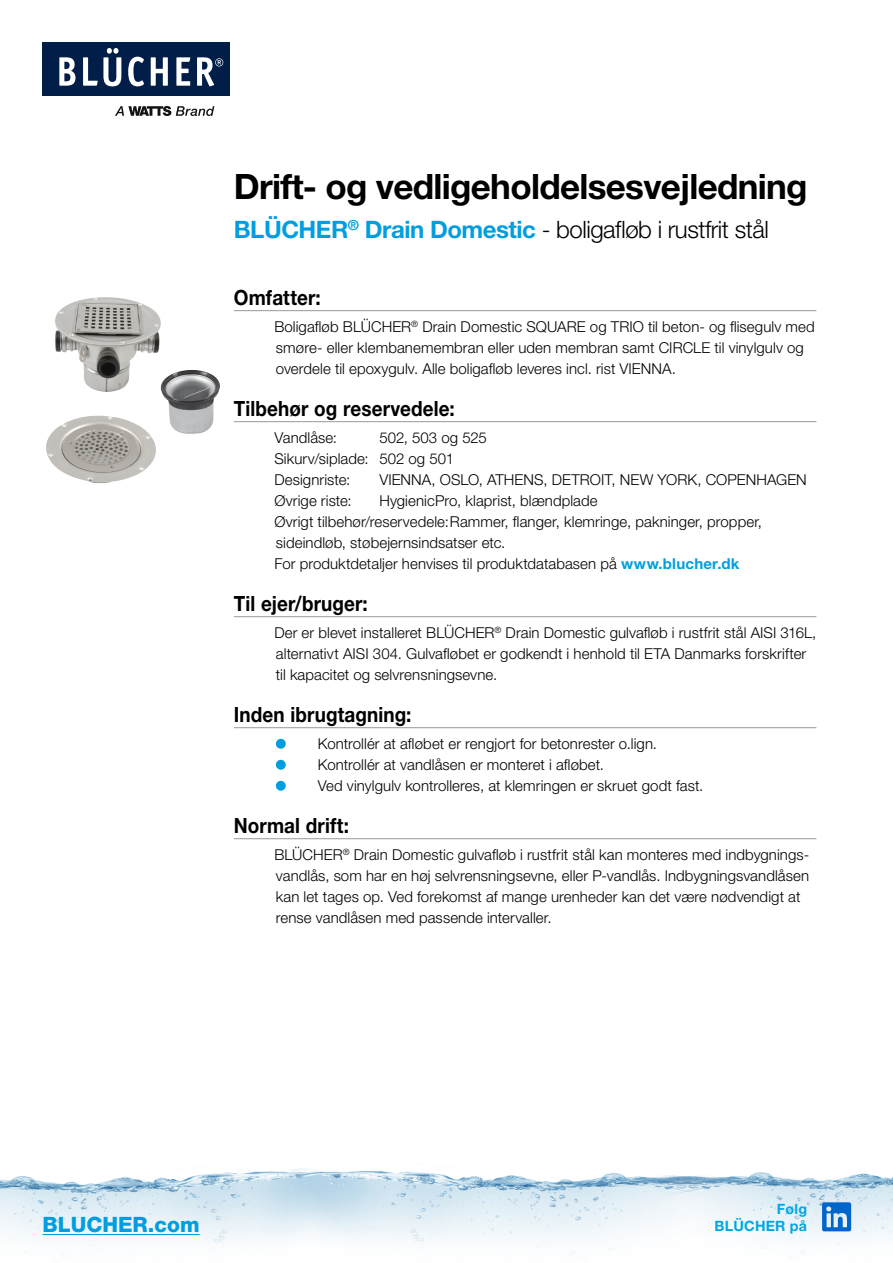
<style>
.page{position:relative;width:893px;height:1263px;background:#fff}
.page>*{position:absolute;margin:0;border:0;box-sizing:border-box;transform-origin:0 0}
.t1{font:700 34.95px "Helvetica Neue LT Std";letter-spacing:-.02em;color:#000}
.t2{font:300 24px "Helvetica Neue LT Std";letter-spacing:-.02em;color:#000}
.t3{font:800 21.15px "Helvetica Neue LT Std";color:#009ee0}
.t4{font:700 21px "Helvetica Neue LT Std";letter-spacing:.005em;color:#000;scale:.9 1}
.t5{font:300 15px/21px "Helvetica Neue LT Std";letter-spacing:.005em;color:#000}
.t6{font:700 14.25px/17.1px "Helvetica Neue LT Std";letter-spacing:.015em;color:#00a7e3;text-align:right}
.s1{font-weight:700;color:#009ee0}
</style>
<div class="page">
<div style="left:43px;top:43px;width:187px;height:53px;background:#001e48"></div>
<svg style="left:115px;top:106px;width:99px;height:10px"></svg>
<svg style="left:59px;top:57px;width:16px;height:29px"></svg>
<svg style="left:128px;top:57px;width:16px;height:29px"></svg>
<svg style="left:151px;top:57px;width:17px;height:29px"></svg>
<svg style="left:176px;top:57px;width:14px;height:29px"></svg>
<svg style="left:197px;top:57px;width:26px;height:29px"></svg>
<svg style="left:83px;top:48px;width:38px;height:38px"></svg>
<img style="left:0;top:1168px;width:893px;height:85px">
<hr style="left:43px;top:1234px;width:157px;height:1px;background:#009ee0">
<svg style="left:822px;top:1202px;width:29px;height:29px"></svg>
<img style="left:55px;top:297px;width:111px;height:99px">
<img style="left:46px;top:415px;width:110px;height:68px">
<img style="left:161px;top:370px;width:32px;height:25px">
<hr style="left:234px;top:310px;width:582px;height:1px;background:#9c9e9f">
<hr style="left:234px;top:421px;width:582px;height:1px;background:#9c9e9f">
<hr style="left:234px;top:616px;width:582px;height:1px;background:#9c9e9f">
<hr style="left:234px;top:727px;width:582px;height:1px;background:#9c9e9f">
<hr style="left:234px;top:838px;width:582px;height:1px;background:#9c9e9f">
<div style="left:276px;top:739px;width:10px;height:10px;background:#009ee0;border-radius:50%"></div>
<div style="left:276px;top:760px;width:10px;height:10px;background:#009ee0;border-radius:50%"></div>
<div style="left:276px;top:781px;width:10px;height:10px;background:#009ee0;border-radius:50%"></div>
<h1 class="t1" style="left:234px;top:165px;width:575px">Drift- og vedligeholdelsesvejledning</h1>
<h2 class="t2" style="left:234px;top:215px;width:536px"><span class="s1">BLÜCHER</span><sup>®</sup> <span class="s1">Drain Domestic</span> - boligafløb i rustfrit stål</h2>
<h3 class="t4" style="left:234px;top:284px;width:98px">Omfatter:</h3>
<p class="t5" style="left:274px;top:315px;width:542px">Boligafløb BLÜCHER<sup>®</sup> Drain Domestic SQUARE og TRIO til beton- og flisegulv med smøre- eller klembanemembran eller uden membran samt CIRCLE til vinylgulv og overdele til epoxygulv. Alle boligafløb leveres incl. rist VIENNA.</p>
<h3 class="t4" style="left:234px;top:395px;width:247px">Tilbehør og reservedele:</h3>
<p class="t5" style="left:274px;top:426px;width:64px">Vandlåse:</p>
<p class="t5" style="left:274px;top:426px;width:214px;text-indent:105px">502, 503 og 525<br>Sikurv/siplade: 502 og 501<br>Designriste:</p>
<p class="t5" style="left:379px;top:468px;width:429px">VIENNA, OSLO, ATHENS, DETROIT, NEW YORK, COPENHAGEN</p>
<p class="t5" style="left:274px;top:489px;width:79px">Øvrige riste:</p>
<p class="t5" style="left:274px;top:489px;width:489px;text-indent:105px">HygienicPro, klaprist, blændplade<br>Øvrigt tilbehør/reservedele:Rammer, flanger, klemringe, pakninger, propper, sideindløb, støbejernsindsatser etc.<br>For produktdetaljer henvises til produktdatabasen på <span class="s1">www.blucher.dk</span></p>
<h3 class="t4" style="left:234px;top:590px;width:150px">Til ejer/bruger:</h3>
<p class="t5" style="left:274px;top:621px;width:544px">Der er blevet installeret BLÜCHER<sup>®</sup> Drain Domestic gulvafløb i rustfrit stål AISI 316L, alternativt AISI 304. Gulvafløbet er godkendt i henhold til ETA Danmarks forskrifter til kapacitet og selvrensningsevne.</p>
<h3 class="t4" style="left:234px;top:701px;width:199px">Inden ibrugtagning:</h3>
<p class="t5" style="left:318px;top:732px;width:387px">Kontrollér at afløbet er rengjort for betonrester o.lign.<br>Kontrollér at vandlåsen er monteret i afløbet.<br>Ved vinylgulv kontrolleres, at klemringen er skruet godt fast.</p>
<h3 class="t4" style="left:234px;top:812px;width:130px">Normal drift:</h3>
<p class="t5" style="left:274px;top:843px;width:536px">BLÜCHER<sup>®</sup> Drain Domestic gulvafløb i rustfrit stål kan monteres med indbygnings&shy;vandlås, som har en høj selvrensningsevne, eller P-vandlås. Indbygningsvandlåsen kan let tages op. Ved forekomst af mange urenheder kan det være nødvendigt at rense vandlåsen med passende intervaller.</p>
<h3 class="t3" style="left:43px;top:1212px;width:159px">BLUCHER.com</h3>
<p class="t6" style="left:715px;top:1200px;width:94px">Følg<br>BLÜCHER på</p>
</div>
